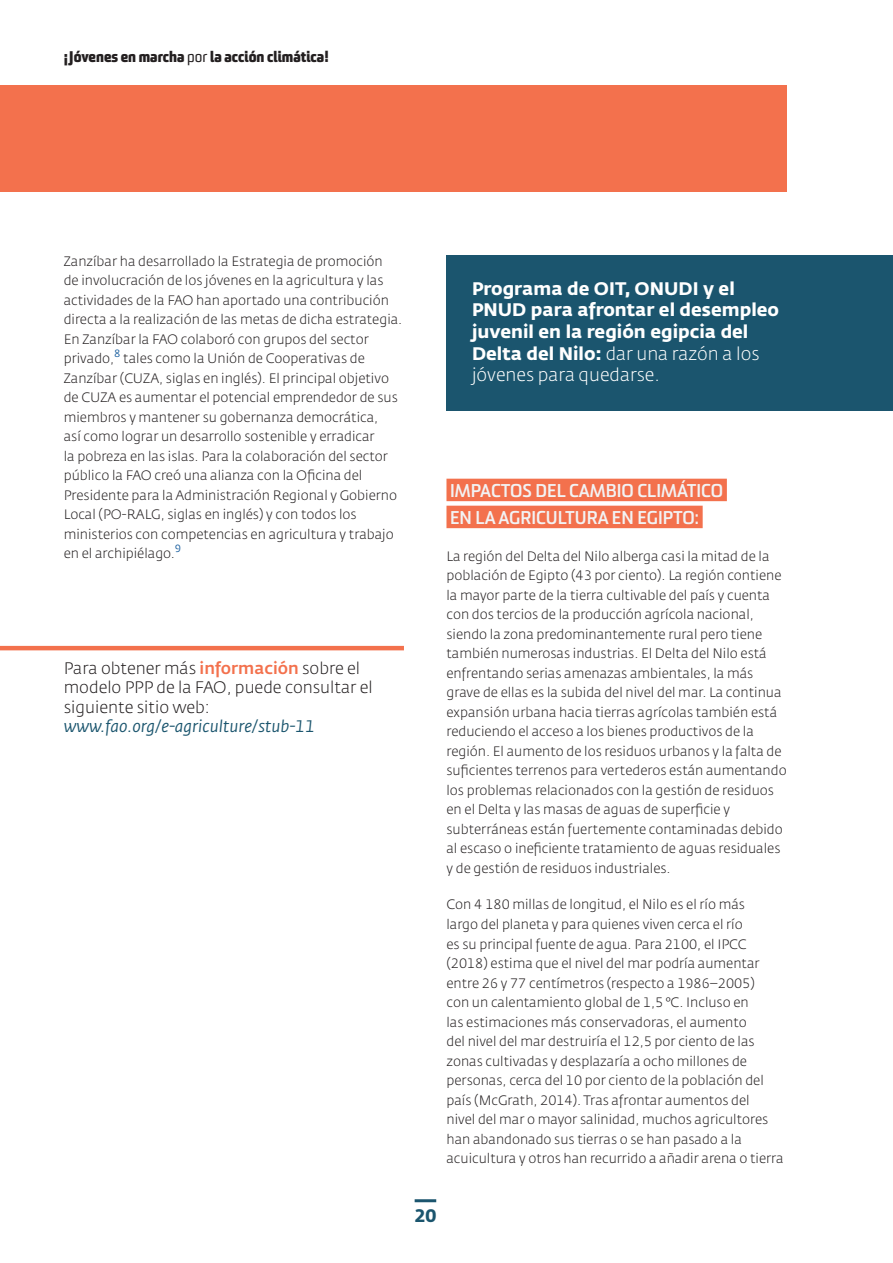
<style>
.page{position:relative;width:893px;height:1263px;background:#fff}
.page>*{position:absolute;margin:0;border:0;box-sizing:border-box;transform-origin:0 0}
.Titolo_Case_R{font:700 18px/21.6px "Fedra Sans Std";color:#fff}
.Sub_Title{font:700 18px/27px "Sommet";color:#f2f3f4}
.t1{font:700 18px "Fedra Sans Std";color:#1b556e}
.Info_L{font:300 16.5px/19.5px "Fedra Sans Std";color:#231f20}
.t2{font:800 15px "Sommet";color:#231f20}
.t3{font:300 13.5px/19.5px "Fedra Sans Std";color:#231f20}
.s1{font-weight:400}
.s2{font-weight:500;color:#f3714d}
.s3{font-weight:400;font-style:italic;color:#1b556e}
.s4{font-weight:300}
</style>
<div class="page">
<hr style="left:415px;top:1199px;width:21px;height:3px;background:#1b556e">
<div style="left:0;top:86px;width:787px;height:106px;background:#f3714d"></div>
<hr style="left:0;top:646px;width:404px;height:4px;background:#f3714d">
<div style="left:446px;top:255px;width:447px;height:156px;background:#1b556e"></div>
<div style="left:446px;top:479px;width:281px;height:22px;background:#f3714d"></div>
<div style="left:446px;top:506px;width:257px;height:22px;background:#f3714d"></div>
<p class="t2" style="left:64px;top:47px;width:266px">¡Jóvenes en marcha <span class="s1">por</span> la acción climática!</p>
<p class="t3" style="left:64px;top:251px;width:340px">Zanzíbar ha desarrollado la Estrategia de promoción<br>de involucración de los jóvenes en la agricultura y las actividades de la FAO han aportado una contribución directa a la realización de las metas de dicha estrategia.<br>En Zanzíbar la FAO colaboró con grupos del sector privado,<sup>8</sup> tales como la Unión de Cooperativas de Zanzíbar (CUZA, siglas en inglés). El principal objetivo de CUZA es aumentar el potencial emprendedor de sus miembros y mantener su gobernanza democrática,<br>así como lograr un desarrollo sostenible y erradicar<br>la pobreza en las islas. Para la colaboración del sector público la FAO creó una alianza con la Oficina del Presidente para la Administración Regional y Gobierno Local (PO-RALG, siglas en inglés) y con todos los ministerios con competencias en agricultura y trabajo en el archipiélago.<sup>9</sup></p>
<p class="Info_L" style="left:64px;top:658px;width:310px">Para obtener más <span class="s2">información</span> sobre el modelo PPP de la FAO, puede consultar el siguiente sitio web: <span class="s3">www.fao.org/e-agriculture/stub-11</span></p>
<p class="Titolo_Case_R" style="left:472px;top:278px;width:309px">Programa de OIT, ONUDI y el<br>PNUD para afrontar el desempleo juvenil en la región egipcia del<br>Delta del Nilo: <span class="s4">dar una razón a los jóvenes para quedarse.</span></p>
<p class="Sub_Title" style="left:450px;top:477px;width:275px">IMPACTOS DEL CAMBIO CLIMÁTICO<br>EN LA AGRICULTURA EN EGIPTO:</p>
<p class="t3" style="left:446px;top:546px;width:342px">La región del Delta del Nilo alberga casi la mitad de la población de Egipto (43 por ciento). La región contiene la mayor parte de la tierra cultivable del país y cuenta con dos tercios de la producción agrícola nacional, siendo la zona predominantemente rural pero tiene también numerosas industrias. El Delta del Nilo está enfrentando serias amenazas ambientales, la más grave de ellas es la subida del nivel del mar. La continua expansión urbana hacia tierras agrícolas también está reduciendo el acceso a los bienes productivos de la región. El aumento de los residuos urbanos y la falta de suficientes terrenos para vertederos están aumentando los problemas relacionados con la gestión de residuos en el Delta y las masas de aguas de superficie y subterráneas están fuertemente contaminadas debido al escaso o ineficiente tratamiento de aguas residuales y de gestión de residuos industriales.</p>
<p class="t3" style="left:446px;top:895px;width:339px">Con 4 180 millas de longitud, el Nilo es el río más<br>largo del planeta y para quienes viven cerca el río<br>es su principal fuente de agua. Para 2100, el IPCC (2018) estima que el nivel del mar podría aumentar entre 26 y 77 centímetros (respecto a 1986–2005)<br>con un calentamiento global de 1,5 °C. Incluso en<br>las estimaciones más conservadoras, el aumento<br>del nivel del mar destruiría el 12,5 por ciento de las zonas cultivadas y desplazaría a ocho millones de personas, cerca del 10 por ciento de la población del país (McGrath, 2014). Tras afrontar aumentos del<br>nivel del mar o mayor salinidad, muchos agricultores han abandonado sus tierras o se han pasado a la acuicultura y otros han recurrido a añadir arena o tierra</p>
<h1 class="t1" style="left:415px;top:1204px;width:23px">20</h1>
</div>
